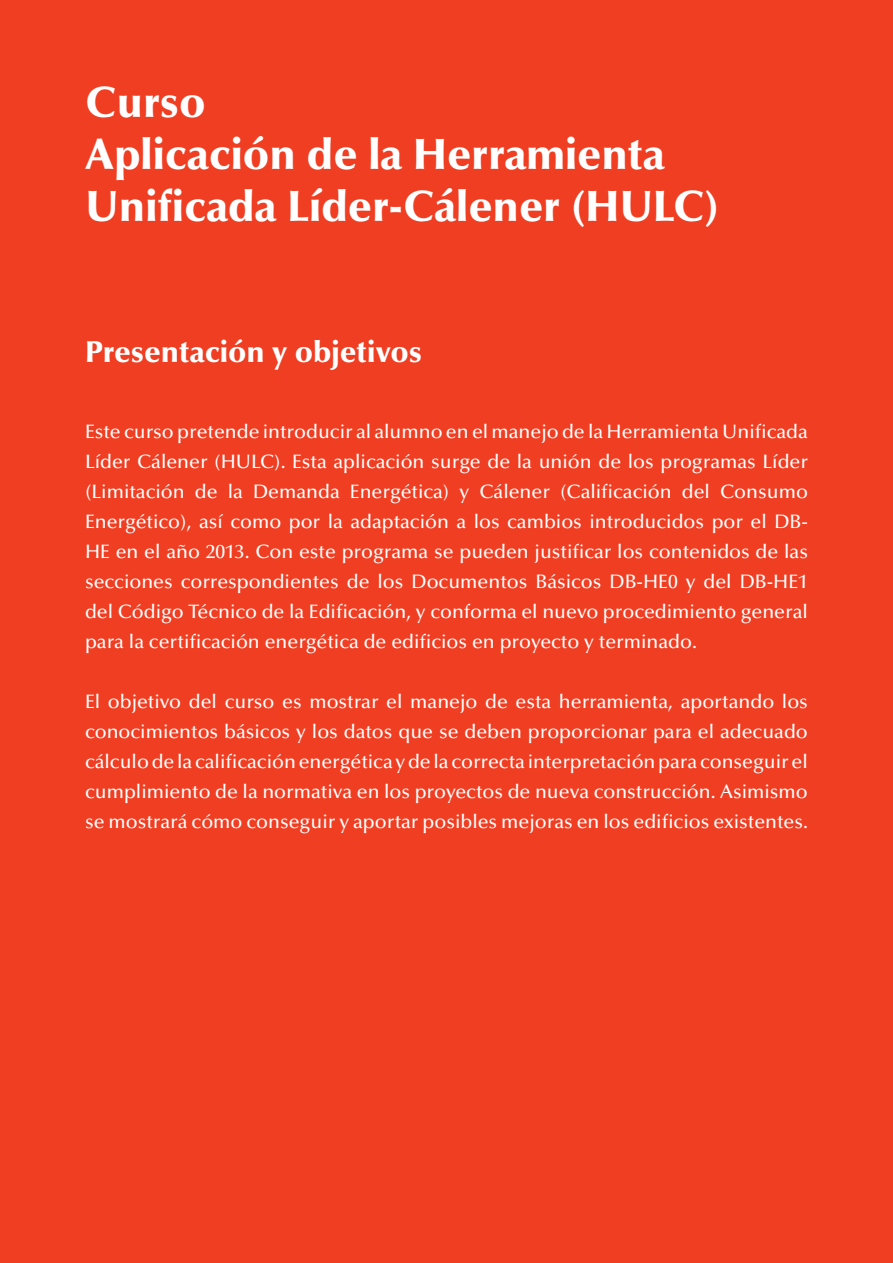
<style>
.page{position:relative;width:893px;height:1263px;background:#ef3e22}
.page>*{position:absolute;margin:0;border:0;box-sizing:border-box;transform-origin:0 0}
.t1{font:900 43.5px/52.2px "Optima LT Std";color:#fff}
.t2{font:900 30px "Optima LT Std";color:#fff}
.t3{font:500 19.5px/30px "Optima LT Std";color:#fff;text-align:justify}
</style>
<div class="page">
<h1 class="t1" style="left:85px;top:77px;width:635px">Curso<br>Aplicación de la Herramienta<br>Unificada Líder-Cálener (HULC)</h1>
<h2 class="t2" style="left:85px;top:334px;width:338px">Presentación y objetivos</h2>
<p class="t3" style="left:85px;top:417px;width:724px">Este curso pretende introducir al alumno en el manejo de la Herramienta Unificada Líder Cálener (HULC). Esta aplicación surge de la unión de los programas Líder (Limitación de la Demanda Energética) y Cálener (Calificación del Consumo Energético), así como por la adaptación a los cambios introducidos por el DB-HE en el año 2013. Con este programa se pueden justificar los contenidos de las secciones correspondientes de los Documentos Básicos DB-HE0 y del DB-HE1 del Código Técnico de la Edificación, y conforma el nuevo procedimiento general para la certificación energética de edificios en proyecto y terminado.</p>
<p class="t3" style="left:85px;top:687px;width:724px">El objetivo del curso es mostrar el manejo de esta herramienta, aportando los conocimientos básicos y los datos que se deben proporcionar para el adecuado cálculo de la calificación energética y de la correcta interpretación para conseguir el cumplimiento de la normativa en los proyectos de nueva construcción. Asimismo se mostrará cómo conseguir y aportar posibles mejoras en los edificios existentes.</p>
</div>
